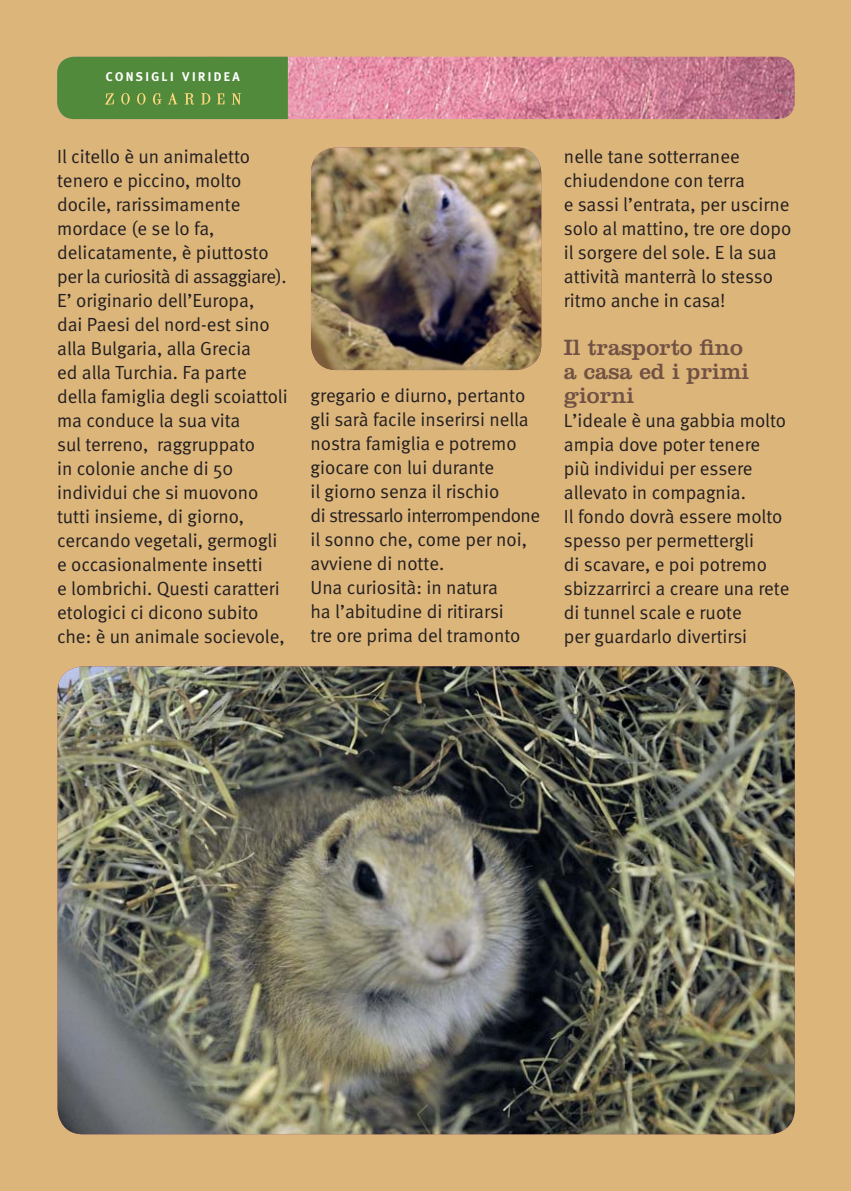
<style>
.page{position:relative;width:851px;height:1191px;background:#fff}
.page>*{position:absolute;margin:0;border:0;box-sizing:border-box;transform-origin:0 0}
.t1{font:23px/24px "Clarendon";color:#705143}
.t2{font:19px/24px "Meta Normal";color:#231f20}
.t3{font:700 12.6px "Meta";letter-spacing:.19em;color:#fff}
</style>
<div class="page">
<div style="left:0;top:0;width:850px;height:1190px;background:#dcb57b"></div>
<img style="left:57px;top:57px;width:737px;height:62px;border-radius:17px">
<div style="left:57px;top:57px;width:231px;height:62px;background:#518a3b"></div>
<img style="left:58px;top:666px;width:736px;height:468px;border-radius:26px">
<img style="left:96px;top:88px;width:151px;height:22px">
<img style="left:311px;top:147px;width:230px;height:223px;border-radius:26px">
<p class="t3" style="left:106px;top:72px;width:135px">CONSIGLI VIRIDEA</p>
<p class="t2" style="left:57px;top:145px;width:232px">Il citello è un animaletto tenero e piccino, molto docile, rarissimamente mordace (e se lo fa, delicatamente, è piuttosto per la curiosità di assaggiare).<br>E’ originario dell’Europa,<br>dai Paesi del nord-est sino alla Bulgaria, alla Grecia<br>ed alla Turchia. Fa parte della famiglia degli scoiattoli ma conduce la sua vita<br>sul terreno, raggruppato<br>in colonie anche di 50 individui che si muovono tutti insieme, di giorno, cercando vegetali, germogli e occasionalmente insetti<br>e lombrichi. Questi caratteri etologici ci dicono subito che: è un animale socievole,</p>
<p class="t2" style="left:310px;top:385px;width:231px">gregario e diurno, pertanto gli sarà facile inserirsi nella nostra famiglia e potremo giocare con lui durante<br>il giorno senza il rischio<br>di stressarlo interrompendone il sonno che, come per noi, avviene di notte.<br>Una curiosità: in natura<br>ha l’abitudine di ritirarsi<br>tre ore prima del tramonto</p>
<p class="t2" style="left:564px;top:145px;width:229px">nelle tane sotterranee chiudendone con terra<br>e sassi l’entrata, per uscirne solo al mattino, tre ore dopo il sorgere del sole. E la sua attività manterrà lo stesso ritmo anche in casa!</p>
<p class="t1" style="left:564px;top:337px;width:187px">Il trasporto fino a casa ed i primi giorni</p>
<p class="t2" style="left:564px;top:409px;width:227px">L’ideale è una gabbia molto ampia dove poter tenere più individui per essere allevato in compagnia.<br>Il fondo dovrà essere molto spesso per permettergli<br>di scavare, e poi potremo sbizzarrirci a creare una rete di tunnel scale e ruote<br>per guardarlo divertirsi</p>
</div>
